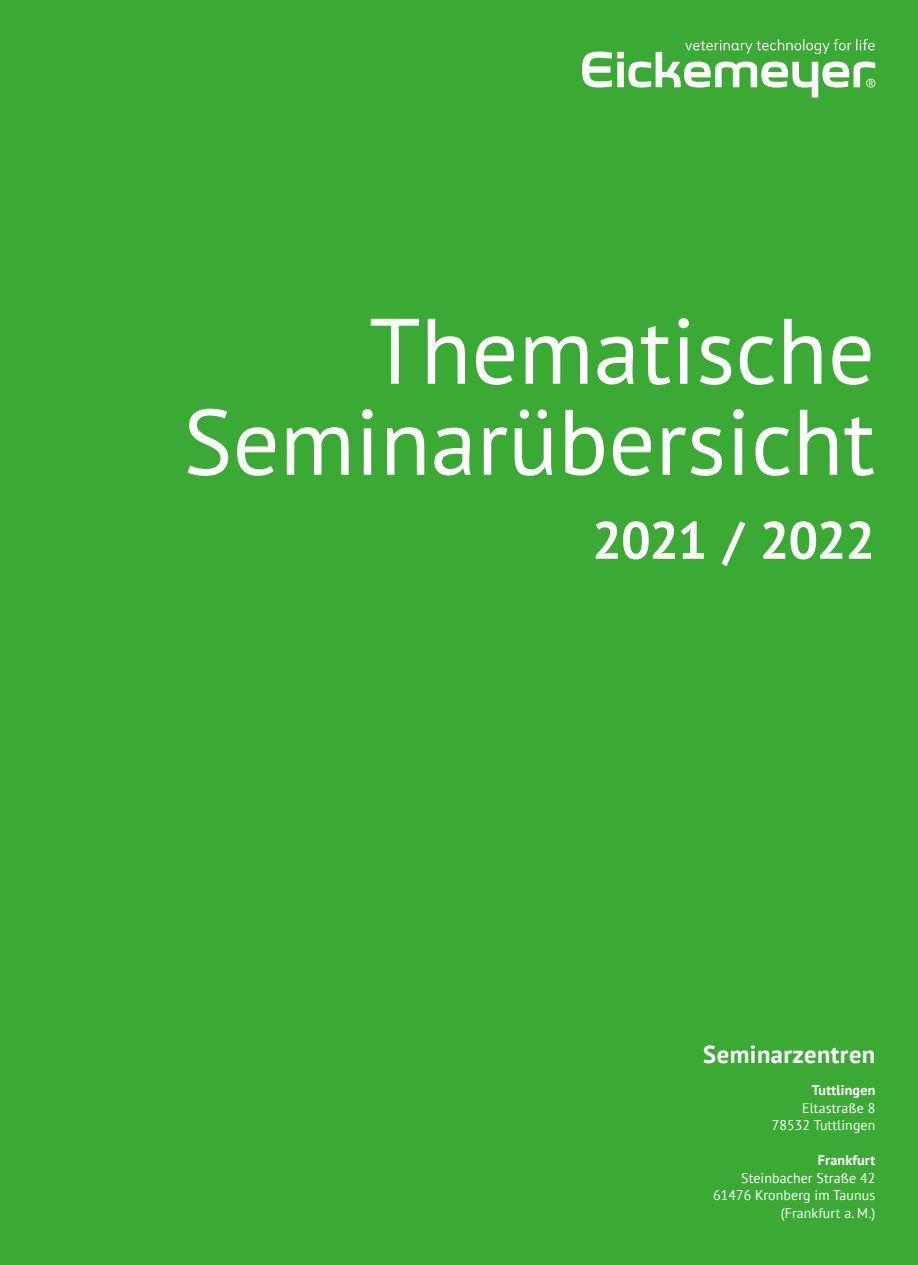
<style>
.page{position:relative;width:918px;height:1265px;background:#3baa35}
.page>*{position:absolute;margin:0;border:0;box-sizing:border-box;transform-origin:0 0}
.t1{font:92.75px/91px "PT Sans";color:#fff;text-align:right}
.t2{font:700 52.5px "PT Sans";letter-spacing:-.025em;color:#fff}
.t3{font:700 24.5px "PT Sans";letter-spacing:.02em;color:#fff}
.t4{font:14px/17.5px "PT Sans";letter-spacing:.01em;color:#fff;text-align:right}
.t5{font:700 14px "PT Sans";letter-spacing:.015em;color:#fff}
</style>
<div class="page">
<svg style="left:582px;top:39px;width:293px;height:59px"></svg>
<h1 class="t1" style="left:183px;top:304px;width:693px">Thematische<br>Seminarübersicht</h1>
<h2 class="t2" style="left:592px;top:505px;width:284px">2021 / 2022</h2>
<h3 class="t3" style="left:703px;top:1038px;width:173px">Seminarzentren</h3>
<p class="t5" style="left:812px;top:1081px;width:65px">Tuttlingen</p>
<p class="t4" style="left:772px;top:1098px;width:105px">Eltastraße 8<br>78532 Tuttlingen</p>
<p class="t5" style="left:818px;top:1151px;width:59px">Frankfurt</p>
<p class="t4" style="left:713px;top:1168px;width:164px">Steinbacher Straße 42<br>61476 Kronberg im Taunus (Frankfurt a. M.)</p>
</div>
